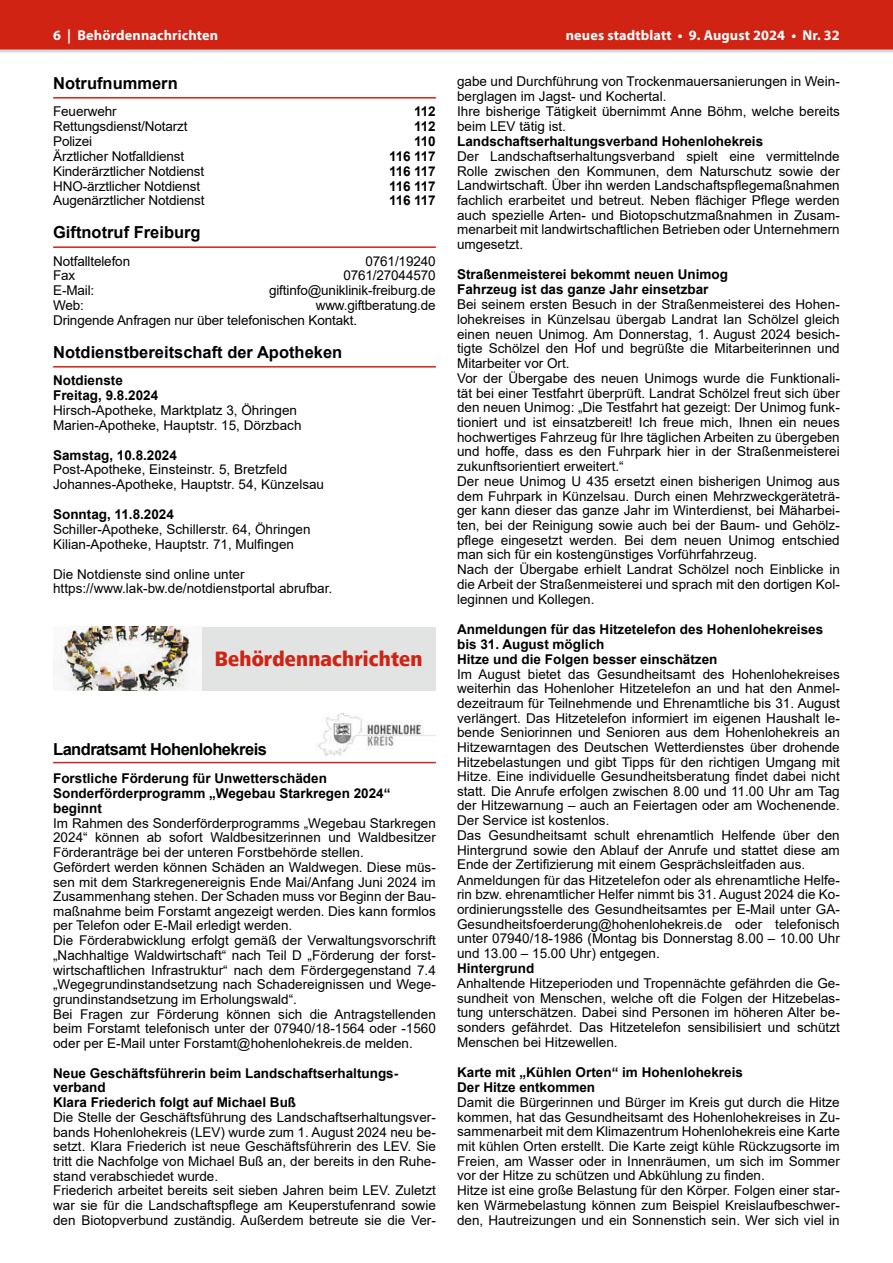
<style>
.page{position:relative;width:893px;height:1263px;background:#fff}
.page>*{position:absolute;margin:0;border:0;box-sizing:border-box;transform-origin:0 0}
.t1{font:800 21.45px "Frutiger Next LT";letter-spacing:.01em;color:#d02314;scale:.91 1}
.t2{font:700 16.5px "Arial";color:#000}
.t3{font:700 16.5px "Arial";letter-spacing:-.035em;color:#000}
.t4{font:700 14.25px "Myriad Pro";letter-spacing:.01em;color:#fff}
.t5{font:13.5px/14.7px "Arial";color:#000}
.t6{font:700 13.5px/14.9px "Arial";color:#000}
</style>
<div class="page">
<div style="left:0;top:0;width:893px;height:51px;background:#d02314"></div>
<hr style="left:0;top:50px;width:893px;height:3px;background:#d9d9d9">
<hr style="left:53px;top:97px;width:383px;height:2px;background:#d02314">
<hr style="left:53px;top:246px;width:383px;height:2px;background:#d02314">
<hr style="left:53px;top:366px;width:383px;height:2px;background:#d02314">
<div style="left:53px;top:627px;width:383px;height:63px;background:#e2e3e3"></div>
<img style="left:53px;top:627px;width:149px;height:63px">
<hr style="left:53px;top:762px;width:383px;height:1px;background:#d22124">
<img style="left:316px;top:713px;width:120px;height:42px">
<p class="t4" style="left:53px;top:26px;width:167px">6 | Behördennachrichten</p>
<p class="t4" style="left:566px;top:26px;width:276px">neues stadtblatt • 9. August 2024 • Nr. 32</p>
<p class="t5" style="left:457px;top:74px;width:384px">gabe und Durchführung von Trockenmauersanierungen in Wein&shy;berglagen im Jagst- und Kochertal.<br>Ihre bisherige Tätigkeit übernimmt Anne Böhm, welche bereits beim LEV tätig ist.</p>
<p class="t6" style="left:457px;top:134px;width:308px">Landschaftserhaltungsverband Hohenlohekreis</p>
<p class="t5" style="left:457px;top:149px;width:384px;text-align:justify">Der Landschaftserhaltungsverband spielt eine vermittelnde Rolle zwischen den Kommunen, dem Naturschutz sowie der Landwirtschaft. Über ihn werden Landschaftspflegemaßnahmen fachlich erarbeitet und betreut. Neben flächiger Pflege werden auch spezielle Arten- und Biotopschutzmaßnahmen in Zusam&shy;menarbeit mit landwirtschaftlichen Betrieben oder Unternehmern umgesetzt.</p>
<p class="t6" style="left:457px;top:267px;width:272px">Straßenmeisterei bekommt neuen Unimog<br>Fahrzeug ist das ganze Jahr einsetzbar</p>
<p class="t5" style="left:457px;top:297px;width:384px">Bei seinem ersten Besuch in der Straßenmeisterei des Hohen&shy;lohekreises in Künzelsau übergab Landrat Ian Schölzel gleich einen neuen Unimog. Am Donnerstag, 1. August 2024 besich&shy;tigte Schölzel den Hof und begrüßte die Mitarbeiterinnen und Mitarbeiter vor Ort.<br>Vor der Übergabe des neuen Unimogs wurde die Funktionali&shy;tät bei einer Testfahrt überprüft. Landrat Schölzel freut sich über den neuen Unimog: „Die Testfahrt hat gezeigt: Der Unimog funk&shy;tioniert und ist einsatzbereit! Ich freue mich, Ihnen ein neues hochwertiges Fahrzeug für Ihre täglichen Arbeiten zu übergeben und hoffe, dass es den Fuhrpark hier in der Straßenmeisterei zukunftsorientiert erweitert.“<br>Der neue Unimog U 435 ersetzt einen bisherigen Unimog aus dem Fuhrpark in Künzelsau. Durch einen Mehrzweckgeräteträ&shy;ger kann dieser das ganze Jahr im Winterdienst, bei Mäharbei&shy;ten, bei der Reinigung sowie auch bei der Baum- und Gehölz&shy;pflege eingesetzt werden. Bei dem neuen Unimog entschied man sich für ein kostengünstiges Vorführfahrzeug.<br>Nach der Übergabe erhielt Landrat Schölzel noch Einblicke in die Arbeit der Straßenmeisterei und sprach mit den dortigen Kol&shy;leginnen und Kollegen.</p>
<p class="t6" style="left:457px;top:622px;width:368px">Anmeldungen für das Hitzetelefon des Hohenlohekreises bis 31. August möglich<br>Hitze und die Folgen besser einschätzen</p>
<p class="t5" style="left:457px;top:667px;width:384px">Im August bietet das Gesundheitsamt des Hohenlohekreises weiterhin das Hohenloher Hitzetelefon an und hat den Anmel&shy;dezeitraum für Teilnehmende und Ehrenamtliche bis 31. August verlängert. Das Hitzetelefon informiert im eigenen Haushalt le&shy;bende Seniorinnen und Senioren aus dem Hohenlohekreis an Hitzewarntagen des Deutschen Wetterdienstes über drohende Hitzebelastungen und gibt Tipps für den richtigen Umgang mit Hitze. Eine individuelle Gesundheitsberatung findet dabei nicht statt. Die Anrufe erfolgen zwischen 8.00 und 11.00 Uhr am Tag der Hitzewarnung – auch an Feiertagen oder am Wochenende.<br>Der Service ist kostenlos.<br>Das Gesundheitsamt schult ehrenamtlich Helfende über den Hintergrund sowie den Ablauf der Anrufe und stattet diese am Ende der Zertifizierung mit einem Gesprächsleitfaden aus.<br>Anmeldungen für das Hitzetelefon oder als ehrenamtliche Helfe&shy;rin bzw. ehrenamtlicher Helfer nimmt bis 31. August 2024 die Ko&shy;ordinierungsstelle des Gesundheitsamtes per E-Mail unter GA-Gesundheitsfoerderung@hohenlohekreis.de oder telefonisch unter 07940/18-1986 (Montag bis Donnerstag 8.00 – 10.00 Uhr und 13.00 – 15.00 Uhr) entgegen.</p>
<p class="t6" style="left:457px;top:961px;width:79px">Hintergrund</p>
<p class="t5" style="left:457px;top:976px;width:384px;text-align:justify">Anhaltende Hitzeperioden und Tropennächte gefährden die Ge&shy;sundheit von Menschen, welche oft die Folgen der Hitzebelas&shy;tung unterschätzen. Dabei sind Personen im höheren Alter be&shy;sonders gefährdet. Das Hitzetelefon sensibilisiert und schützt Menschen bei Hitzewellen.</p>
<p class="t6" style="left:457px;top:1065px;width:287px">Karte mit „Kühlen Orten“ im Hohenlohekreis<br>Der Hitze entkommen</p>
<p class="t5" style="left:457px;top:1095px;width:384px">Damit die Bürgerinnen und Bürger im Kreis gut durch die Hitze kommen, hat das Gesundheitsamt des Hohenlohekreises in Zu&shy;sammenarbeit mit dem Klimazentrum Hohenlohekreis eine Karte mit kühlen Orten erstellt. Die Karte zeigt kühle Rückzugsorte im Freien, am Wasser oder in Innenräumen, um sich im Sommer vor der Hitze zu schützen und Abkühlung zu finden.<br>Hitze ist eine große Belastung für den Körper. Folgen einer star&shy;ken Wärmebelastung können zum Beispiel Kreislaufbeschwer&shy;den, Hautreizungen und ein Sonnenstich sein. Wer sich viel in</p>
<p class="t2" style="left:53px;top:71px;width:126px">Notrufnummern</p>
<p class="t5" style="left:53px;top:104px;width:65px">Feuerwehr</p>
<p class="t6" style="left:414px;top:104px;width:23px">112</p>
<p class="t5" style="left:53px;top:119px;width:136px">Rettungsdienst/Notarzt</p>
<p class="t6" style="left:414px;top:119px;width:23px">112</p>
<p class="t5" style="left:53px;top:134px;width:40px">Polizei</p>
<p class="t6" style="left:414px;top:134px;width:23px">110</p>
<p class="t5" style="left:53px;top:149px;width:133px">Ärztlicher Notfalldienst</p>
<p class="t6" style="left:389px;top:149px;width:48px">116 117</p>
<p class="t5" style="left:53px;top:163px;width:153px">Kinderärztlicher Notdienst</p>
<p class="t6" style="left:389px;top:164px;width:48px">116 117</p>
<p class="t5" style="left:53px;top:178px;width:148px">HNO-ärztlicher Notdienst</p>
<p class="t6" style="left:389px;top:179px;width:48px">116 117</p>
<p class="t5" style="left:53px;top:193px;width:153px">Augenärztlicher Notdienst</p>
<p class="t6" style="left:389px;top:193px;width:48px">116 117</p>
<p class="t2" style="left:53px;top:220px;width:149px">Giftnotruf Freiburg</p>
<p class="t5" style="left:53px;top:253px;width:79px">Notfalltelefon</p>
<p class="t5" style="left:366px;top:253px;width:72px">0761/19240</p>
<p class="t5" style="left:53px;top:268px;width:24px">Fax</p>
<p class="t5" style="left:343px;top:268px;width:94px">0761/27044570</p>
<p class="t5" style="left:53px;top:283px;width:43px">E-Mail:</p>
<p class="t5" style="left:269px;top:283px;width:168px">giftinfo@uniklinik-freiburg.de</p>
<p class="t5" style="left:53px;top:298px;width:32px">Web:</p>
<p class="t5" style="left:53px;top:298px;width:384px;text-indent:263px">www.giftberatung.de<br>Dringende Anfragen nur über telefonischen Kontakt.</p>
<p class="t2" style="left:53px;top:340px;width:291px">Notdienstbereitschaft der Apotheken</p>
<p class="t6" style="left:53px;top:373px;width:107px">Notdienste<br>Freitag, 9.8.2024</p>
<p class="t5" style="left:53px;top:403px;width:250px">Hirsch-Apotheke, Marktplatz 3, Öhringen<br>Marien-Apotheke, Hauptstr. 15, Dörzbach</p>
<p class="t6" style="left:53px;top:447px;width:125px">Samstag, 10.8.2024</p>
<p class="t5" style="left:53px;top:462px;width:272px">Post-Apotheke, Einsteinstr. 5, Bretzfeld<br>Johannes-Apotheke, Hauptstr. 54, Künzelsau</p>
<p class="t6" style="left:53px;top:507px;width:122px">Sonntag, 11.8.2024</p>
<p class="t5" style="left:53px;top:522px;width:259px">Schiller-Apotheke, Schillerstr. 64, Öhringen<br>Kilian-Apotheke, Hauptstr. 71, Mulfingen</p>
<p class="t5" style="left:53px;top:566px;width:281px">Die Notdienste sind online unter https://www.lak-bw.de/notdienstportal abrufbar.</p>
<h1 class="t1" style="left:215px;top:646px;width:230px">Behördennachrichten</h1>
<p class="t3" style="left:53px;top:738px;width:215px">Landratsamt Hohenlohekreis</p>
<p class="t6" style="left:53px;top:771px;width:339px">Forstliche Förderung für Unwetterschäden<br>Sonderförderprogramm „Wegebau Starkregen 2024“ beginnt</p>
<p class="t5" style="left:53px;top:816px;width:384px">Im Rahmen des Sonderförderprogramms „Wegebau Starkregen 2024“ können ab sofort Waldbesitzerinnen und Waldbesitzer Förderanträge bei der unteren Forstbehörde stellen.<br>Gefördert werden können Schäden an Waldwegen. Diese müs&shy;sen mit dem Starkregenereignis Ende Mai/Anfang Juni 2024 im Zusammenhang stehen. Der Schaden muss vor Beginn der Bau&shy;maßnahme beim Forstamt angezeigt werden. Dies kann formlos per Telefon oder E-Mail erledigt werden.<br>Die Förderabwicklung erfolgt gemäß der Verwaltungsvorschrift „Nachhaltige Waldwirtschaft“ nach Teil D „Förderung der forst&shy;wirtschaftlichen Infrastruktur“ nach dem Fördergegenstand 7.4 „Wegegrundinstandsetzung nach Schadereignissen und Wege&shy;grundinstandsetzung im Erholungswald“.<br>Bei Fragen zur Förderung können sich die Antragstellenden beim Forstamt telefonisch unter der 07940/18-1564 oder -1560 oder per E-Mail unter Forstamt@hohenlohekreis.de melden.</p>
<p class="t6" style="left:53px;top:1066px;width:347px">Neue Geschäftsführerin beim Landschaftserhaltungs&shy;verband<br>Klara Friederich folgt auf Michael Buß</p>
<p class="t5" style="left:53px;top:1110px;width:384px">Die Stelle der Geschäftsführung des Landschaftserhaltungsver&shy;bands Hohenlohekreis (LEV) wurde zum 1. August 2024 neu be&shy;setzt. Klara Friederich ist neue Geschäftsführerin des LEV. Sie tritt die Nachfolge von Michael Buß an, der bereits in den Ruhe&shy;stand verabschiedet wurde.<br>Friederich arbeitet bereits seit sieben Jahren beim LEV. Zuletzt war sie für die Landschaftspflege am Keuperstufenrand sowie den Biotopverbund zuständig. Außerdem betreute sie die Ver-</p>
</div>
